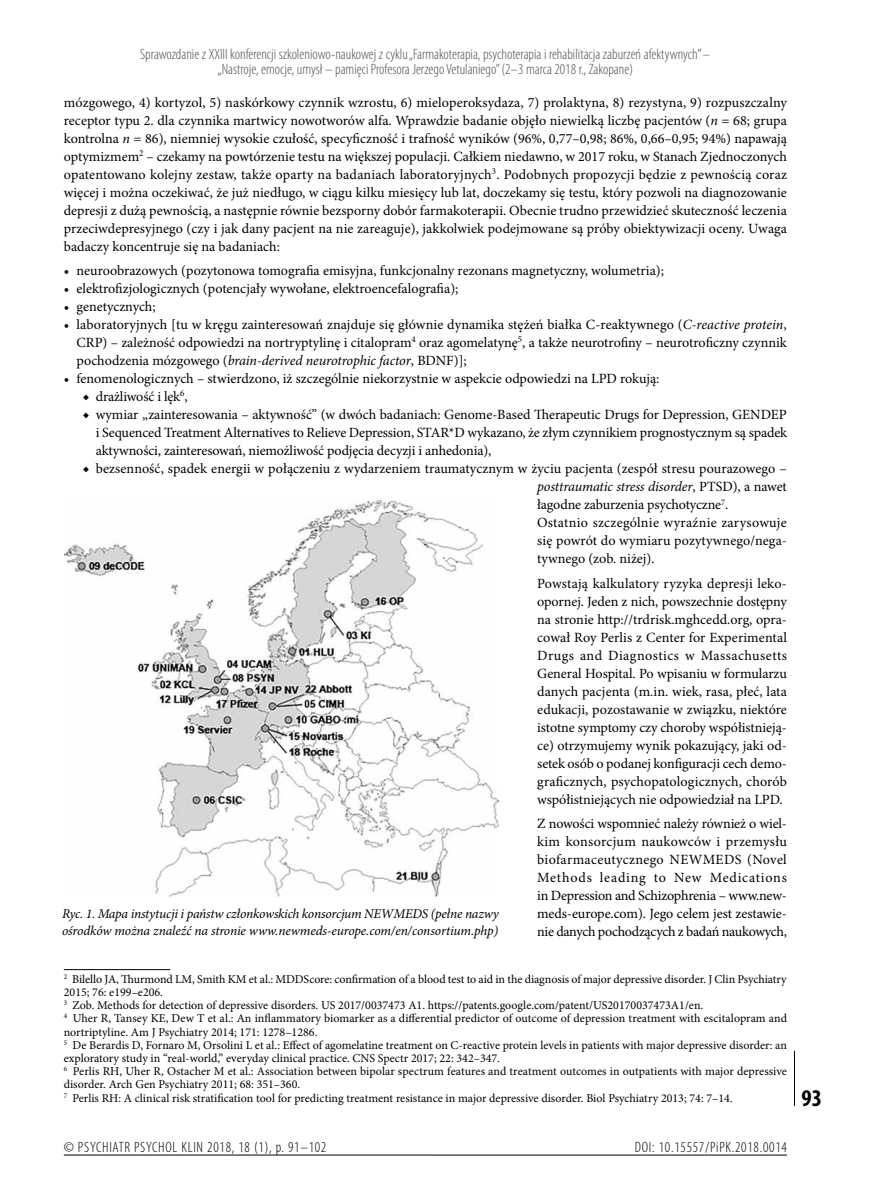
<style>
.page{position:relative;width:872px;height:1191px;background:#fff}
.page>*{position:absolute;margin:0;border:0;box-sizing:border-box;transform-origin:0 0}
.t1{font:700 condensed 24px "Myriad Pro";color:#000}
.t2{font:300 condensed 15px/15px "Myriad Pro";color:#504f53;text-align:center}
.t3{font:300 condensed 15px "Myriad Pro";letter-spacing:.05em;color:#000}
.t4{font:14.1px/18px "Minion Pro";color:#000;text-align:justify}
.t5{font:italic 13.5px/16.5px "Minion Pro";letter-spacing:-.01em;color:#000}
.t6{font:12px/13.2px "Minion Pro";color:#000}
.s1{font-style:italic}
</style>
<div class="page">
<hr style="left:794px;top:1050px;width:1px;height:56px;background:#000">
<hr style="left:64px;top:1154px;width:723px;height:1px;background:#000">
<hr style="left:64px;top:969px;width:106px;height:1px;background:#000">
<img style="left:65px;top:500px;width:434px;height:396px">
<p class="t2" style="left:140px;top:47px;width:571px">Sprawozdanie z XXIII konferencji szkoleniowo-naukowej z cyklu „Farmakoterapia, psychoterapia i rehabilitacja zaburzeń afektywnych” – „Nastroje, emocje, umysł – pamięci Profesora Jerzego Vetulaniego” (2–3 marca 2018 r., Zakopane)</p>
<p class="t4" style="left:64px;top:93px;width:725px">mózgowego, 4) kortyzol, 5) naskórkowy czynnik wzrostu, 6) mieloperoksydaza, 7) prolaktyna, 8) rezystyna, 9) rozpuszczalny receptor typu 2. dla czynnika martwicy nowotworów alfa. Wprawdzie badanie objęło niewielką liczbę pacjentów (<span class="s1">n</span> = 68; grupa kontrolna <span class="s1">n</span> = 86), niemniej wysokie czułość, specyficzność i trafność wyników (96%, 0,77–0,98; 86%, 0,66–0,95; 94%) napawają optymizmem<sup>2</sup> – czekamy na powtórzenie testu na większej populacji. Całkiem niedawno, w 2017 roku, w Stanach Zjednoczonych opatentowano kolejny zestaw, także oparty na badaniach laboratoryjnych<sup>3</sup>. Podobnych propozycji będzie z pewnością coraz więcej i można oczekiwać, że już niedługo, w ciągu kilku miesięcy lub lat, doczekamy się testu, który pozwoli na diagnozowanie depresji z dużą pewnością, a następnie równie bezsporny dobór farmakoterapii. Obecnie trudno przewidzieć skuteczność leczenia przeciwdepresyjnego (czy i jak dany pacjent na nie zareaguje), jakkolwiek podejmowane są próby obiektywizacji oceny. Uwaga badaczy koncentruje się na badaniach:</p>
<p class="t4" style="left:64px;top:262px;width:602px">• neuroobrazowych (pozytonowa tomografia emisyjna, funkcjonalny rezonans magnetyczny, wolumetria);</p>
<p class="t4" style="left:64px;top:280px;width:396px">• elektrofizjologicznych (potencjały wywołane, elektroencefalografia);</p>
<p class="t4" style="left:64px;top:298px;width:93px">• genetycznych;</p>
<p class="t4" style="left:77px;top:316px;width:712px;text-indent:-13px">• laboratoryjnych [tu w kręgu zainteresowań znajduje się głównie dynamika stężeń białka C-reaktywnego (<span class="s1">C-reactive protein</span>, CRP) – zależność odpowiedzi na nortryptylinę i citalopram<sup>4</sup> oraz agomelatynę<sup>5</sup>, a także neurotrofiny – neurotroficzny czynnik pochodzenia mózgowego (<span class="s1">brain-derived neurotrophic factor</span>, BDNF)];</p>
<p class="t4" style="left:64px;top:370px;width:597px">• fenomenologicznych – stwierdzono, iż szczególnie niekorzystnie w aspekcie odpowiedzi na LPD rokują:</p>
<p class="t4" style="left:83px;top:388px;width:106px">◆ drażliwość i lęk<sup>6</sup>,</p>
<p class="t4" style="left:96px;top:406px;width:693px;text-indent:-13px">◆ wymiar „zainteresowania – aktywność” (w dwóch badaniach: Genome-Based Therapeutic Drugs for Depression, GENDEP i Sequenced Treatment Alternatives to Relieve Depression, STAR*D wykazano, że złym czynnikiem prognostycznym są spadek aktywności, zainteresowań, niemożliwość podjęcia decyzji i anhedonia),</p>
<p class="t4" style="left:537px;top:460px;width:251px;text-align:left;text-indent:-454px">◆ bezsenność, spadek energii w połączeniu z wydarzeniem traumatycznym w życiu pacjenta (zespół stresu pourazowego – <span class="s1">posttraumatic stress disorder</span>, PTSD), a nawet łagodne zaburzenia psychotyczne<sup>7</sup>.<br>Ostatnio szczególnie wyraźnie zarysowuje się powrót do wymiaru pozytywnego/nega&shy;tywnego (zob. niżej).</p>
<p class="t4" style="left:537px;top:574px;width:251px">Powstają kalkulatory ryzyka depresji leko&shy;opornej. Jeden z nich, powszechnie dostępny na stronie http://trdrisk.mghcedd.org, opra&shy;cował Roy Perlis z Center for Experimental Drugs and Diagnostics w Massachusetts General Hospital. Po wpisaniu w formularzu danych pacjenta (m.in. wiek, rasa, płeć, lata edukacji, pozostawanie w związku, niektóre istotne symptomy czy choroby współistnieją&shy;ce) otrzymujemy wynik pokazujący, jaki od&shy;setek osób o podanej konfiguracji cech demo&shy;graficznych, psychopatologicznych, chorób współistniejących nie odpowiedział na LPD.</p>
<p class="t4" style="left:537px;top:814px;width:251px">Z nowości wspomnieć należy również o wiel&shy;kim konsorcjum naukowców i przemysłu biofarmaceutycznego NEWMEDS (Novel Methods leading to New Medications in Depression and Schizophrenia – www.new&shy;meds-europe.com). Jego celem jest zestawie&shy;nie danych pochodzących z badań naukowych,</p>
<p class="t6" style="left:64px;top:972px;width:724px"><sup>2</sup> Bilello JA, Thurmond LM, Smith KM et al.: MDDScore: confirmation of a blood test to aid in the diagnosis of major depressive disorder. J Clin Psychiatry 2015; 76: e199–e206.<br><sup>3</sup> Zob. Methods for detection of depressive disorders. US 2017/0037473 A1. https://patents.google.com/patent/US20170037473A1/en.<br><sup>4</sup> Uher R, Tansey KE, Dew T et al.: An inflammatory biomarker as a differential predictor of outcome of depression treatment with escitalopram and nortriptyline. Am J Psychiatry 2014; 171: 1278–1286.<br><sup>5</sup> De Berardis D, Fornaro M, Orsolini L et al.: Effect of agomelatine treatment on C-reactive protein levels in patients with major depressive disorder: an exploratory study in “real-world,” everyday clinical practice. CNS Spectr 2017; 22: 342–347.<br><sup>6</sup> Perlis RH, Uher R, Ostacher M et al.: Association between bipolar spectrum features and treatment outcomes in outpatients with major depressive disorder. Arch Gen Psychiatry 2011; 68: 351–360.<br><sup>7</sup> Perlis RH: A clinical risk stratification tool for predicting treatment resistance in major depressive disorder. Biol Psychiatry 2013; 74: 7–14.</p>
<p class="t5" style="left:62px;top:905px;width:438px">Ryc. 1. Mapa instytucji i państw członkowskich konsorcjum NEWMEDS (pełne nazwy ośrodków można znaleźć na stronie www.newmeds-europe.com/en/consortium.php)</p>
<p class="t3" style="left:64px;top:1138px;width:264px">© PSYCHIATR PSYCHOL KLIN 2018, 18 (1), p. 91–102</p>
<p class="t3" style="left:635px;top:1138px;width:154px">DOI: 10.15557/PiPK.2018.0014</p>
<h1 class="t1" style="left:801px;top:1083px;width:22px">93</h1>
</div>
